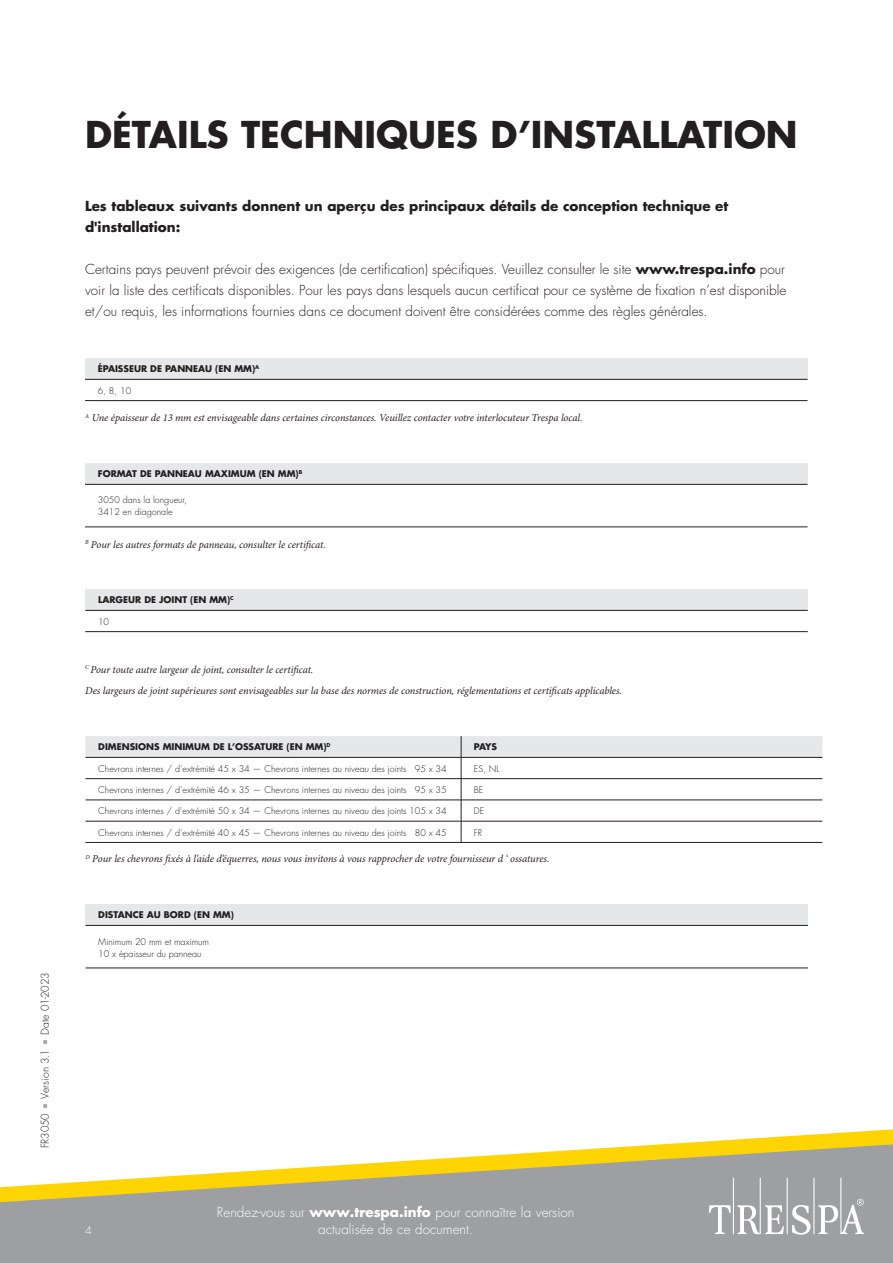
<style>
.page{position:relative;width:893px;height:1263px;background:#fff}
.page>*{position:absolute;margin:0;border:0;box-sizing:border-box;transform-origin:0 0}
.t1{font:700 36px "Futura Std";color:#231f20}
.t2{font:300 13.5px/21px "Futura Std";color:#231f20;text-align:justify}
.t3{font:700 13.5px/21px "Futura Std";color:#231f20}
.t4{font:300 13.5px/16.5px "Futura Std";color:#fff;text-align:center}
.t5{font:italic 10.5px/21.6px "Minion Pro";letter-spacing:-.01em;color:#231f20}
.t6{font:300 10.5px "Futura Std";letter-spacing:-.005em;color:#231f20}
.t7{font:300 10.5px "Futura Std";color:#fff}
.t8{font:300 9px/12px "Futura Std";color:#231f20}
.t9{font:700 9px "Futura Std";color:#231f20}
.s1{color:#9d9fa2}
.s2{font-weight:700}
</style>
<div class="page">
<div style="left:0;top:1212px;width:893px;height:51px;background:#9d9fa2"></div>
<svg style="left:709px;top:1212px;width:155px;height:23px"></svg>
<svg style="left:0;top:1129px;width:893px;height:83px"></svg>
<div style="left:85px;top:589px;width:723px;height:21px;background:#e6e7e9"></div>
<hr style="left:85px;top:610px;width:723px;height:1px;background:#231f20">
<hr style="left:85px;top:631px;width:723px;height:1px;background:#231f20">
<div style="left:85px;top:463px;width:722px;height:21px;background:#e6e7e9"></div>
<hr style="left:85px;top:484px;width:722px;height:1px;background:#231f20">
<hr style="left:85px;top:527px;width:722px;height:1px;background:#231f20">
<div style="left:85px;top:358px;width:722px;height:21px;background:#e6e7e9"></div>
<hr style="left:85px;top:379px;width:722px;height:1px;background:#231f20">
<hr style="left:85px;top:400px;width:722px;height:1px;background:#231f20">
<div style="left:86px;top:904px;width:722px;height:21px;background:#e6e7e9"></div>
<hr style="left:86px;top:925px;width:722px;height:1px;background:#231f20">
<hr style="left:86px;top:968px;width:722px;height:1px;background:#231f20">
<svg style="left:86px;top:736px;width:736px;height:106px"></svg>
<hr style="left:86px;top:757px;width:375px;height:1px;background:#231f20">
<hr style="left:461px;top:757px;width:361px;height:1px;background:#231f20">
<hr style="left:86px;top:778px;width:375px;height:1px;background:#231f20">
<hr style="left:461px;top:778px;width:361px;height:1px;background:#231f20">
<hr style="left:86px;top:800px;width:375px;height:1px;background:#231f20">
<hr style="left:461px;top:800px;width:361px;height:1px;background:#231f20">
<hr style="left:86px;top:821px;width:375px;height:1px;background:#231f20">
<hr style="left:461px;top:821px;width:361px;height:1px;background:#231f20">
<hr style="left:86px;top:842px;width:375px;height:1px;background:#231f20">
<hr style="left:461px;top:842px;width:361px;height:1px;background:#231f20">
<p class="t6" style="left:38px;top:1148px;width:177px;rotate:-90deg">FR3050 <span class="s1">■</span> Version 3.1 <span class="s1">■</span> Date 01-2023</p>
<h1 class="t1" style="left:85px;top:111px;width:714px">DÉTAILS TECHNIQUES D’INSTALLATION</h1>
<p class="t3" style="left:85px;top:195px;width:645px">Les tableaux suivants donnent un aperçu des principaux détails de conception technique et d'installation:</p>
<p class="t2" style="left:85px;top:259px;width:703px">Certains pays peuvent prévoir des exigences (de certification) spécifiques. Veuillez consulter le site <span class="s2">www.trespa.info</span> pour voir la liste des certificats disponibles. Pour les pays dans lesquels aucun certificat pour ce système de fixation n’est disponible et/ou requis, les informations fournies dans ce document doivent être considérées comme des règles générales.</p>
<p class="t9" style="left:98px;top:363px;width:163px">ÉPAISSEUR DE PANNEAU (EN MM)<sup>A</sup></p>
<p class="t8" style="left:98px;top:385px;width:35px">6, 8, 10</p>
<p class="t5" style="left:85px;top:407px;width:499px"><sup>A</sup> Une épaisseur de 13 mm est envisageable dans certaines circonstances. Veuillez contacter votre interlocuteur Trespa local.</p>
<p class="t9" style="left:98px;top:468px;width:206px">FORMAT DE PANNEAU MAXIMUM (EN MM)<sup>B</sup></p>
<p class="t8" style="left:98px;top:494px;width:91px">3050 dans la longueur,<br>3412 en diagonale</p>
<p class="t5" style="left:85px;top:534px;width:242px"><sup>B</sup> Pour les autres formats de panneau, consulter le certificat.</p>
<p class="t9" style="left:98px;top:594px;width:137px">LARGEUR DE JOINT (EN MM)<sup>C</sup></p>
<p class="t8" style="left:98px;top:616px;width:13px">10</p>
<p class="t5" style="left:85px;top:659px;width:538px"><sup>C</sup> Pour toute autre largeur de joint, consulter le certificat.<br>Des largeurs de joint supérieures sont envisageables sur la base des normes de construction, réglementations et certificats applicables.</p>
<p class="t9" style="left:98px;top:741px;width:234px">DIMENSIONS MINIMUM DE L’OSSATURE (EN MM)<sup>D</sup></p>
<p class="t9" style="left:474px;top:741px;width:25px">PAYS</p>
<p class="t8" style="left:98px;top:763px;width:350px">Chevrons internes / d’extrémité 45 x 34 — Chevrons internes au niveau des joints 95 x 34</p>
<p class="t8" style="left:474px;top:763px;width:27px">ES, NL</p>
<p class="t8" style="left:98px;top:784px;width:350px">Chevrons internes / d’extrémité 46 x 35 — Chevrons internes au niveau des joints 95 x 35</p>
<p class="t8" style="left:474px;top:784px;width:11px">BE</p>
<p class="t8" style="left:98px;top:805px;width:350px">Chevrons internes / d’extrémité 50 x 34 — Chevrons internes au niveau des joints 105 x 34</p>
<p class="t8" style="left:474px;top:805px;width:12px">DE</p>
<p class="t8" style="left:98px;top:826px;width:350px">Chevrons internes / d’extrémité 40 x 45 — Chevrons internes au niveau des joints 80 x 45</p>
<p class="t8" style="left:474px;top:826px;width:10px">FR</p>
<p class="t5" style="left:86px;top:848px;width:465px"><sup>D</sup> Pour les chevrons fixés à l’aide d’équerres, nous vous invitons à vous rapprocher de votre fournisseur d ‘ ossatures.</p>
<p class="t9" style="left:98px;top:909px;width:137px">DISTANCE AU BORD (EN MM)</p>
<p class="t8" style="left:98px;top:935px;width:112px">Minimum 20 mm et maximum<br>10 x épaisseur du panneau</p>
<p class="t7" style="left:85px;top:1223px;width:8px">4</p>
<p class="t4" style="left:217px;top:1204px;width:359px">Rendez-vous sur <span class="s2">www.trespa.info</span> pour connaître la version actualisée de ce document.</p>
</div>
